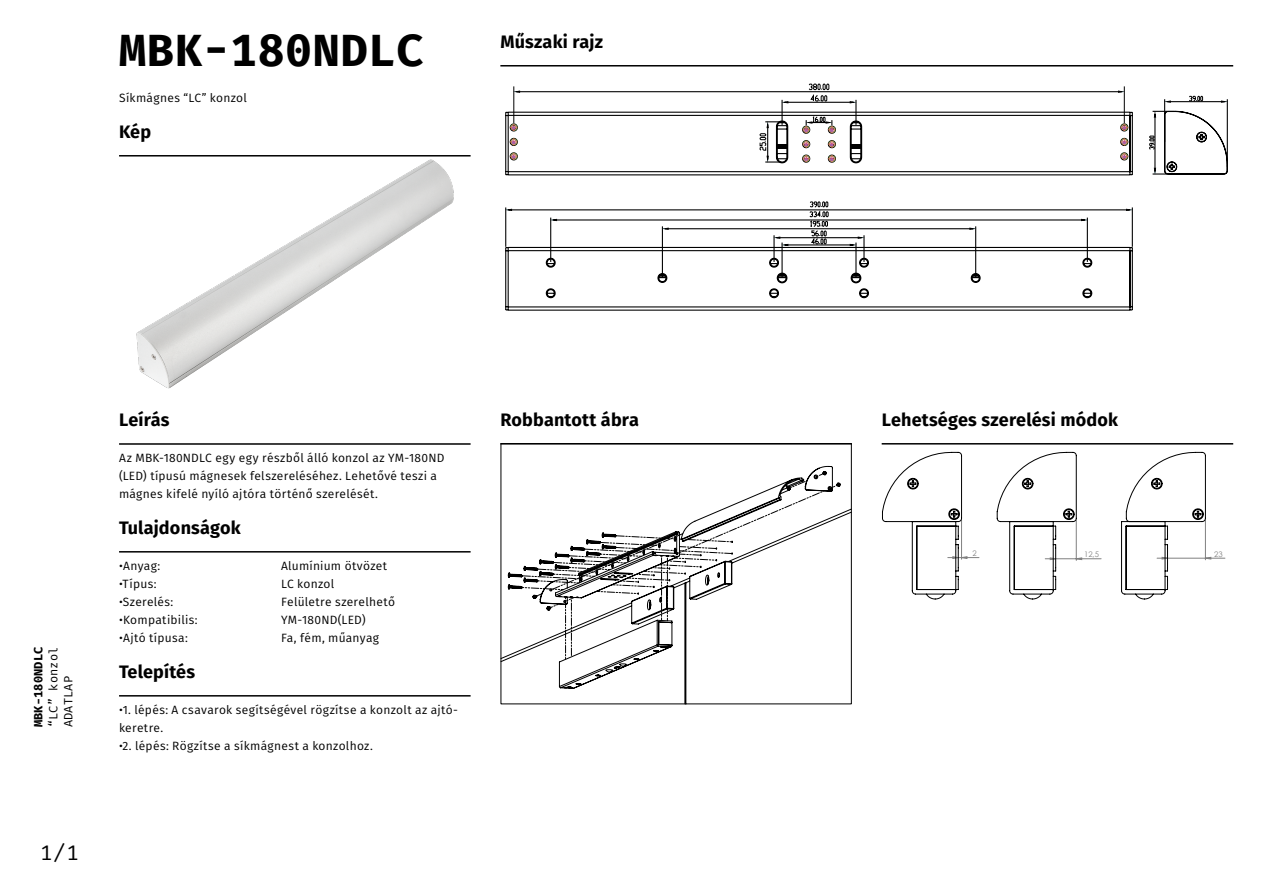
<style>
.page{position:relative;width:1263px;height:893px;background:#fff}
.page>*{position:absolute;margin:0;border:0;box-sizing:border-box;transform-origin:0 0}
.t1{font:700 45px "Fira Mono";letter-spacing:.02em;color:#000}
.t2{font:21px "Fira Mono";color:#000}
.t3{font:700 18px "Fira Sans";letter-spacing:.01em;color:#000}
.t4{font:12px/18px "Fira Sans";letter-spacing:.025em;color:#000}
.t5{font:12px/15px "Fira Mono";letter-spacing:.01em;color:#000}
.t6{font:700 12px "Fira Mono";letter-spacing:.01em;color:#000}
.t7{font:7.65px "Century Gothic";color:#808080}
</style>
<div class="page">
<hr style="left:119px;top:155px;width:352px;height:2px;background:#000">
<hr style="left:500px;top:443px;width:352px;height:2px;background:#000">
<hr style="left:119px;top:551px;width:352px;height:2px;background:#000">
<hr style="left:119px;top:443px;width:352px;height:2px;background:#000">
<hr style="left:119px;top:695px;width:352px;height:2px;background:#000">
<hr style="left:500px;top:65px;width:733px;height:2px;background:#000">
<img style="left:119px;top:156px;width:352px;height:233px">
<svg style="left:501px;top:444px;width:350px;height:22px"></svg>
<svg style="left:500px;top:466px;width:352px;height:238px"></svg>
<svg style="left:522px;top:474px;width:315px;height:185px"></svg>
<svg style="left:882px;top:452px;width:219px;height:147px"></svg>
<svg style="left:1121px;top:452px;width:104px;height:147px"></svg>
<hr style="left:882px;top:443px;width:351px;height:2px;background:#000">
<svg style="left:1149px;top:96px;width:79px;height:79px"></svg>
<svg style="left:505px;top:201px;width:628px;height:110px"></svg>
<svg style="left:505px;top:83px;width:628px;height:93px"></svg>
<h1 class="t1" style="left:119px;top:19px;width:306px">MBK-180NDLC</h1>
<p class="t4" style="left:119px;top:89px;width:129px">Síkmágnes “LC” konzol</p>
<h3 class="t3" style="left:119px;top:116px;width:34px">Kép</h3>
<h3 class="t3" style="left:500px;top:26px;width:104px">Műszaki rajz</h3>
<p class="t6" style="left:30px;top:727px;width:82px;rotate:-90deg">MBK-180NDLC</p>
<p class="t5" style="left:47px;top:727px;width:82px;rotate:-90deg">“LC” konzol<br>ADATLAP</p>
<h2 class="t2" style="left:40px;top:838px;width:40px">1/1</h2>
<h3 class="t3" style="left:119px;top:404px;width:52px">Leírás</h3>
<p class="t4" style="left:119px;top:449px;width:327px">Az MBK-180NDLC egy egy részből álló konzol az YM-180ND (LED) típusú mágnesek felszereléséhez. Lehetővé teszi a mágnes kifelé nyíló ajtóra történő szerelését.</p>
<h3 class="t3" style="left:119px;top:512px;width:123px">Tulajdonságok</h3>
<p class="t4" style="left:119px;top:557px;width:43px">•Anyag:</p>
<p class="t4" style="left:281px;top:557px;width:107px">Alumínium ötvözet</p>
<p class="t4" style="left:119px;top:575px;width:39px">•Típus:</p>
<p class="t4" style="left:281px;top:575px;width:55px">LC konzol</p>
<p class="t4" style="left:119px;top:593px;width:56px">•Szerelés:</p>
<p class="t4" style="left:281px;top:593px;width:115px">Felületre szerelhető</p>
<p class="t4" style="left:119px;top:611px;width:80px">•Kompatibilis:</p>
<p class="t4" style="left:281px;top:611px;width:86px">YM-180ND(LED)</p>
<p class="t4" style="left:119px;top:629px;width:70px">•Ajtó típusa:</p>
<p class="t4" style="left:281px;top:629px;width:100px">Fa, fém, műanyag</p>
<h3 class="t3" style="left:119px;top:656px;width:78px">Telepítés</h3>
<p class="t4" style="left:119px;top:701px;width:340px">•1. lépés: A csavarok segítségével rögzítse a konzolt az ajtó&shy;keretre.</p>
<p class="t4" style="left:119px;top:737px;width:255px">•2. lépés: Rögzítse a síkmágnest a konzolhoz.</p>
<h3 class="t3" style="left:500px;top:404px;width:140px">Robbantott ábra</h3>
<h3 class="t3" style="left:882px;top:404px;width:238px">Lehetséges szerelési módok</h3>
<p class="t7" style="left:972px;top:548px;width:6px">2</p>
<p class="t7" style="left:1084px;top:549px;width:16px">12,5</p>
<p class="t7" style="left:1214px;top:548px;width:10px">23</p>
</div>
